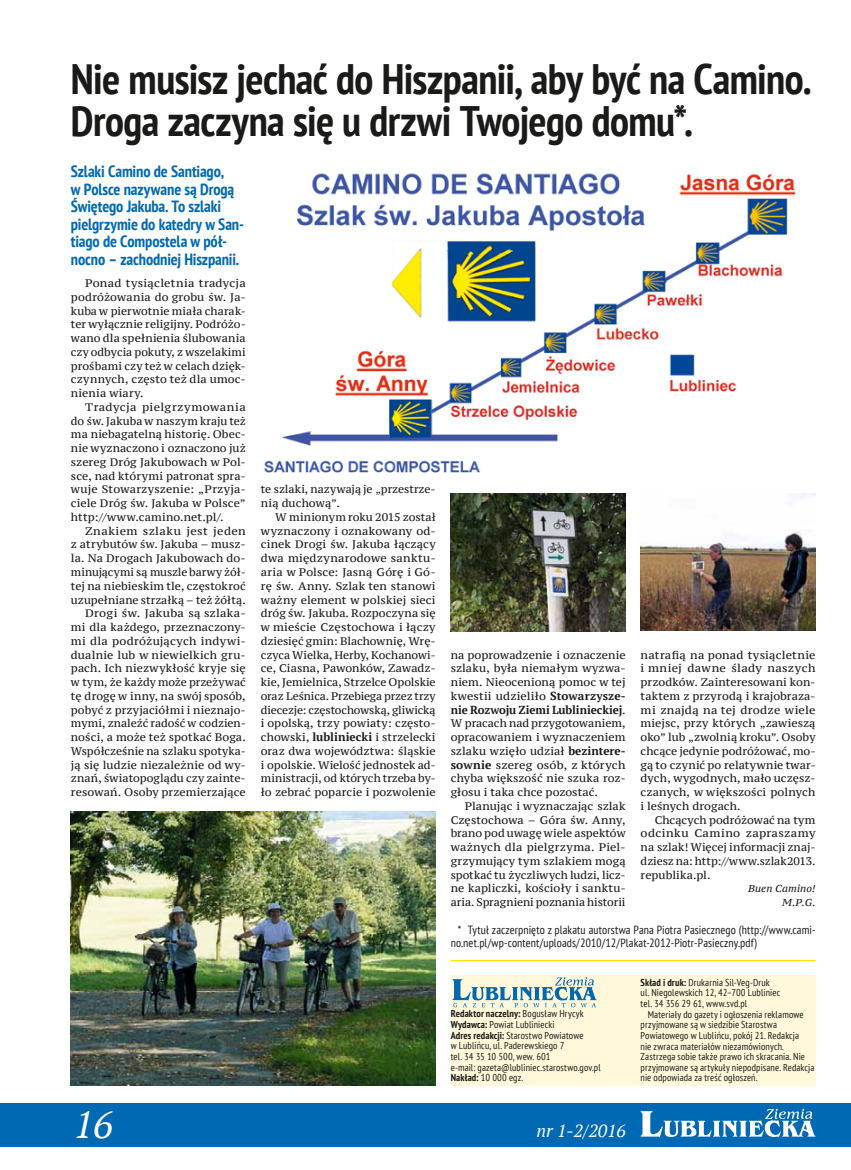
<style>
.page{position:relative;width:851px;height:1170px;background:#fff}
.page>*{position:absolute;margin:0;border:0;box-sizing:border-box;transform-origin:0 0}
.t1{font:700 condensed 42.5px/41.2px "PT Sans";letter-spacing:-.015em;color:#1a1a18}
.t2{font:italic 37.5px "PT Serif";color:#fff}
.t3{font:italic 17.5px "PT Serif";color:#fff}
.t4{font:700 condensed 16.25px/17.5px "PT Sans";letter-spacing:-.005em;color:#0069b4}
.t5{font:condensed 11.88px/13.8px "PT Sans";letter-spacing:.01em;color:#1a1a18}
.t6{font:700 11.62px "PT Serif";letter-spacing:-.015em;color:#1a1a18}
.t7{font:11px/13.8px "PT Serif Caption";letter-spacing:.01em;color:#1a1a18;text-align:justify}
.t8{font:condensed 10px/10.6px "PT Sans";letter-spacing:.015em;color:#1a1a18}
.t9{font:italic 10px/13.8px "PT Serif Caption";letter-spacing:.01em;color:#1a1a18;text-align:right}
.s1{font-family:"PT Serif";font-weight:700;font-size:11.62px}
.s2{font-family:"PT Serif Caption";font-weight:400;font-size:11px}
.s3{font-weight:700}
</style>
<div class="page">
<div style="left:0;top:1103px;width:850px;height:43px;background:#0069b4"></div>
<svg style="left:640px;top:1108px;width:175px;height:28px"></svg>
<div style="left:450px;top:974px;width:365px;height:110px;background:#fff8da"></div>
<svg style="left:452px;top:977px;width:144px;height:30px"></svg>
<hr style="left:450px;top:959px;width:365px;height:2px;background:#ffe000">
<img style="left:264px;top:173px;width:532px;height:300px">
<img style="left:450px;top:493px;width:175px;height:138px">
<img style="left:640px;top:493px;width:175px;height:137px">
<img style="left:71px;top:811px;width:364px;height:273px">
<h1 class="t1" style="left:71px;top:58px;width:741px">Nie musisz jechać do Hiszpanii, aby być na Camino.<br>Droga zaczyna się u drzwi Twojego domu*.</h1>
<h3 class="t4" style="left:71px;top:162px;width:174px">Szlaki Camino de Santiago,<br>w Polsce nazywane są Drogą<br>Świętego Jakuba. To szlaki pielgrzymie do katedry w San&shy;tiago de Compostela w pół&shy;nocno – zachodniej Hiszpanii.</h3>
<p class="t7" style="left:71px;top:276px;width:176px;text-indent:14px">Ponad tysiącletnia tradycja podróżowania do grobu św. Ja&shy;kuba w pierwotnie miała charak&shy;ter wyłącznie religijny. Podróżo&shy;wano dla spełnienia ślubowania czy odbycia pokuty, z wszelakimi prośbami czy też w celach dzięk&shy;czynnych, często też dla umoc&shy;nienia wiary.</p>
<p class="t7" style="left:71px;top:400px;width:176px;text-indent:14px">Tradycja pielgrzymowania do św. Jakuba w naszym kraju też ma niebagatelną historię. Obec&shy;nie wyznaczono i oznaczono już szereg Dróg Jakubowach w Pol&shy;sce, nad którymi patronat spra&shy;wuje Stowarzyszenie: „Przyja&shy;ciele Dróg św. Jakuba w Polsce” http://www.camino.net.pl/.</p>
<p class="t7" style="left:71px;top:524px;width:176px;text-align:right">Znakiem szlaku jest jeden<br>z atrybutów św. Jakuba – musz&shy;la. Na Drogach Jakubowach do&shy;minującymi są muszle barwy żół&shy;tej na niebieskim tle, częstokroć uzupełniane strzałką – też żółtą.<br>Drogi św. Jakuba są szlaka&shy;mi dla każdego, przeznaczony&shy;mi dla podróżujących indywi&shy;dualnie lub w niewielkich gru&shy;pach. Ich niezwykłość kryje się w tym, że każdy może przeżywać tę drogę w inny, na swój sposób, pobyć z przyjaciółmi i nieznajo&shy;mymi, znaleźć radość w codzien&shy;ności, a może też spotkać Boga.<br>Współcześnie na szlaku spotyka&shy;ją się ludzie niezależnie od wy&shy;znań, światopoglądu czy zainte&shy;resowań. Osoby przemierzające</p>
<h2 class="t2" style="left:74px;top:1100px;width:41px">16</h2>
<p class="t7" style="left:261px;top:482px;width:176px">te szlaki, nazywają je „przestrze&shy;nią duchową”.</p>
<p class="t7" style="left:261px;top:510px;width:176px;text-indent:14px">W minionym roku 2015 został wyznaczony i oznakowany od&shy;cinek Drogi św. Jakuba łączący dwa międzynarodowe sanktu&shy;aria w Polsce: Jasną Górę i Gó&shy;rę św. Anny. Szlak ten stanowi ważny element w polskiej sieci dróg św. Jakuba. Rozpoczyna się w mieście Częstochowa i łączy dziesięć gmin: Blachownię, Wrę&shy;czyca Wielka, Herby, Kochanowi&shy;ce, Ciasna, Pawonków, Zawadz&shy;kie, Jemielnica, Strzelce Opolskie oraz Leśnica. Przebiega przez trzy diecezje: częstochowską, gliwicką i opolską, trzy powiaty: często&shy;chowski, <span class="s1">lubliniecki</span> i strzelecki oraz dwa województwa: śląskie i opolskie. Wielość jednostek ad&shy;ministracji, od których trzeba by&shy;ło zebrać poparcie i pozwolenie</p>
<p class="t7" style="left:450px;top:647px;width:176px">na poprowadzenie i oznaczenie szlaku, była niemałym wyzwa&shy;niem. Nieocenioną pomoc w tej kwestii udzieliło <span class="s1">Stowarzysze-</span></p>
<p class="t6" style="left:450px;top:701px;width:176px">nie Rozwoju Ziemi Lublinieckiej<span class="s2">.</span></p>
<p class="t7" style="left:450px;top:716px;width:176px">W pracach nad przygotowaniem, opracowaniem i wyznaczeniem szlaku wzięło udział <span class="s1">bezintere&shy;sownie</span> szereg osób, z których chyba większość nie szuka roz&shy;głosu i taka chce pozostać.</p>
<p class="t7" style="left:450px;top:799px;width:176px;text-indent:14px">Planując i wyznaczając szlak Częstochowa – Góra św. Anny, brano pod uwagę wiele aspektów ważnych dla pielgrzyma. Piel&shy;grzymujący tym szlakiem mogą spotkać tu życzliwych ludzi, licz&shy;ne kapliczki, kościoły i sanktu&shy;aria. Spragnieni poznania historii</p>
<p class="t7" style="left:640px;top:647px;width:176px">natrafią na ponad tysiącletnie i mniej dawne ślady naszych przodków. Zainteresowani kon&shy;taktem z przyrodą i krajobraza&shy;mi znajdą na tej drodze wiele miejsc, przy których „zawieszą oko” lub „zwolnią kroku”. Osoby chcące jedynie podróżować, mo&shy;gą to czynić po relatywnie twar&shy;dych, wygodnych, mało uczęsz&shy;czanych, w większości polnych i leśnych drogach.</p>
<p class="t7" style="left:640px;top:812px;width:176px;text-indent:14px">Chcących podróżować na tym odcinku Camino zapraszamy na szlak! Więcej informacji znaj&shy;dziesz na: http://www.szlak2013. republika.pl.</p>
<p class="t9" style="left:748px;top:881px;width:69px">Buen Camino!<br>M.P.G.</p>
<p class="t5" style="left:450px;top:922px;width:366px;text-indent:7px">* Tytuł zaczerpnięto z plakatu autorstwa Pana Piotra Pasiecznego (http://www.cami&shy;no.net.pl/wp-content/uploads/2010/12/Plakat-2012-Piotr-Pasieczny.pdf)</p>
<p class="t8" style="left:450px;top:1008px;width:151px"><span class="s3">Redaktor naczelny:</span> Bogusław Hrycyk<br><span class="s3">Wydawca:</span> Powiat Lubliniecki<br><span class="s3">Adres redakcji:</span> Starostwo Powiatowe<br>w Lublińcu, ul. Paderewskiego 7<br>tel. 34 35 10 500, wew. 601<br>e-mail: gazeta@lubliniec.starostwo.gov.pl<br><span class="s3">Nakład:</span> 10 000 egz.</p>
<p class="t8" style="left:640px;top:976px;width:141px"><span class="s3">Skład i druk:</span> Drukarnia Sil-Veg-Druk ul. Niegolewskich 12, 42–700 Lubliniec tel. 34 356 29 61, www.svd.pl</p>
<p class="t8" style="left:640px;top:1008px;width:175px;text-indent:7px">Materiały do gazety i ogłoszenia reklamowe przyjmowane są w siedzibie Starostwa Powiatowego w Lublińcu, pokój 21. Redakcja<br>nie zwraca materiałów niezamówionych.<br>Zastrzega sobie także prawo ich skracania. Nie przyjmowane są artykuły niepodpisane. Redakcja nie odpowiada za treść ogłoszeń.</p>
<h3 class="t3" style="left:536px;top:1119px;width:91px">nr 1-2/2016</h3>
</div>
